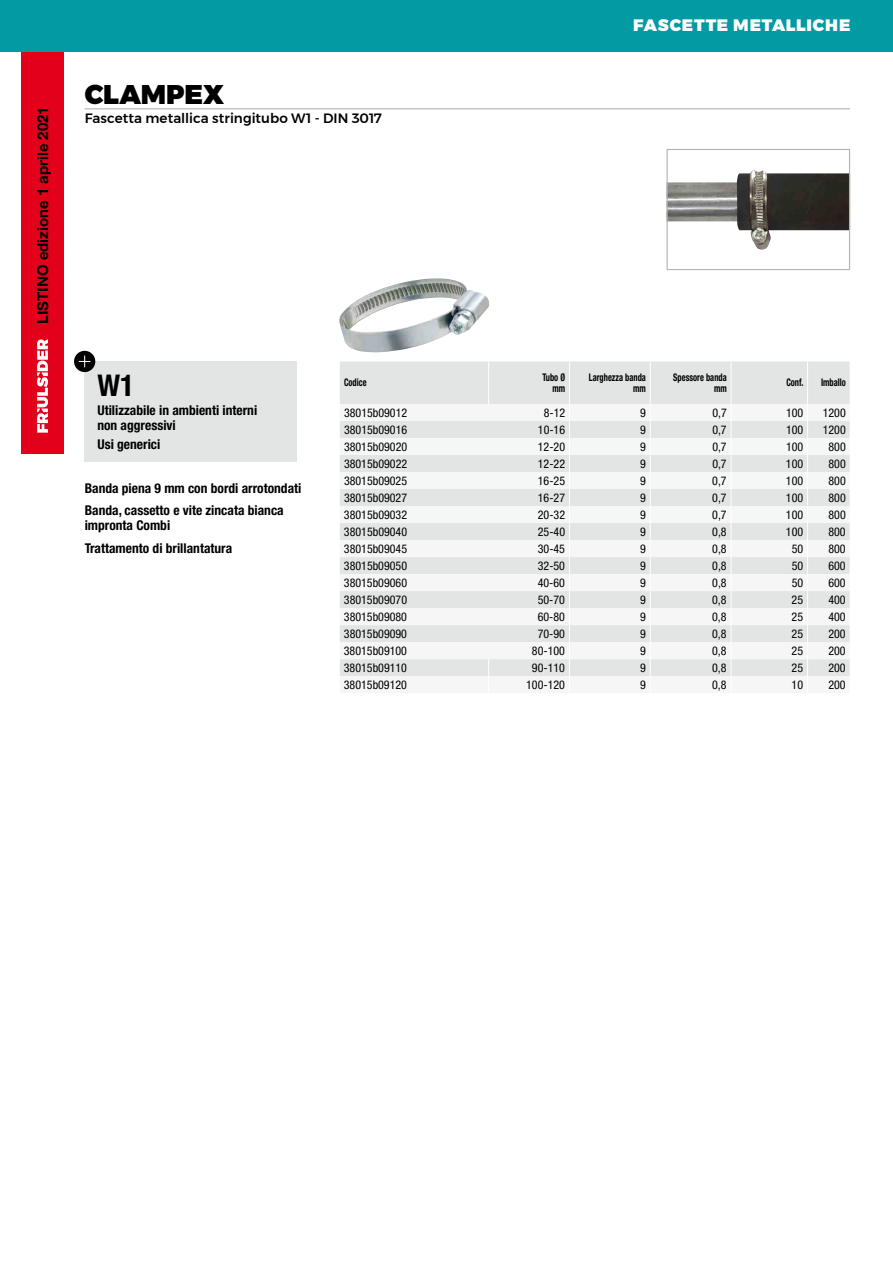
<style>
.page{position:relative;width:893px;height:1263px;background:#fff}
.page>*{position:absolute;margin:0;border:0;box-sizing:border-box;transform-origin:0 0}
.t1{font:700 condensed 30px "Helvetica Neue LT Std";color:#000}
.t2{font:900 27px "Montserrat";color:#000}
.t3{font:900 16.5px "Montserrat";letter-spacing:.05em;color:#fff}
.t4{font:700 15px "Helvetica Neue LT Std";color:#000}
.t5{font:700 condensed 13.5px/22.5px "Helvetica Neue LT Std";color:#000}
.t6{font:500 13.5px "Montserrat";letter-spacing:.005em;color:#000}
.t7{font:condensed 12px "Helvetica Neue LT Std";color:#000}
.t8{font:700 condensed 10.5px/11.2px "Helvetica Neue LT Std";color:#000;text-align:right;scale:.8 1}
</style>
<div class="page">
<div style="left:21px;top:0;width:43px;height:454px;background:#e2001a"></div>
<svg style="left:37px;top:339px;width:11px;height:94px"></svg>
<div style="left:0;top:0;width:893px;height:51px;background:#039ba3"></div>
<div style="left:340px;top:361px;width:510px;height:43px;background:#e3e4e4"></div>
<svg style="left:340px;top:421px;width:510px;height:255px;fill:#e3e4e4"></svg>
<hr style="left:488px;top:361px;width:1px;height:43px;background:#fff">
<hr style="left:569px;top:361px;width:1px;height:43px;background:#fff">
<hr style="left:650px;top:361px;width:1px;height:43px;background:#fff">
<hr style="left:731px;top:361px;width:1px;height:43px;background:#fff">
<hr style="left:807px;top:361px;width:1px;height:43px;background:#fff">
<svg style="left:488px;top:659px;width:1px;height:17px"></svg>
<svg style="left:569px;top:421px;width:1px;height:255px"></svg>
<svg style="left:650px;top:421px;width:1px;height:255px"></svg>
<svg style="left:731px;top:421px;width:1px;height:255px"></svg>
<svg style="left:807px;top:421px;width:1px;height:255px"></svg>
<img style="left:339px;top:278px;width:150px;height:75px">
<img style="left:669px;top:170px;width:179px;height:80px">
<div style="left:667px;top:149px;width:183px;height:121px;border:1px solid #b1b3b4"></div>
<hr style="left:85px;top:108px;width:765px;height:1px;background:#b1b3b4">
<div style="left:85px;top:361px;width:212px;height:101px;background:#e3e4e4"></div>
<div style="left:74px;top:351px;width:21px;height:21px;background:#000;border-radius:50%"></div>
<svg style="left:79px;top:356px;width:11px;height:11px"></svg>
<p class="t4" style="left:33px;top:324px;width:219px;rotate:-90deg">LISTINO edizione 1 aprile 2021</p>
<h2 class="t2" style="left:85px;top:72px;width:141px">CLAMPEX</h2>
<p class="t6" style="left:85px;top:108px;width:299px">Fascetta metallica stringitubo W1 - DIN 3017</p>
<h3 class="t3" style="left:633px;top:12px;width:219px">FASCETTE METALLICHE</h3>
<h1 class="t1" style="left:97px;top:367px;width:39px">W1</h1>
<p class="t5" style="left:97px;top:402px;width:161px;line-height:15px">Utilizzabile in ambienti interni non aggressivi</p>
<p class="t5" style="left:97px;top:433px;width:64px">Usi generici</p>
<p class="t5" style="left:85px;top:477px;width:218px">Banda piena 9 mm con bordi arrotondati<br>Banda, cassetto e vite zincata bianca</p>
<p class="t5" style="left:85px;top:514px;width:149px">impronta Combi<br>Trattamento di brillantatura</p>
<p class="t8" style="left:344px;top:377px;width:30px">Codice</p>
<p class="t8" style="left:542px;top:371px;width:30px">Tubo Ø mm</p>
<p class="t8" style="left:589px;top:371px;width:73px">Larghezza banda mm</p>
<p class="t8" style="left:673px;top:371px;width:68px">Spessore banda mm</p>
<p class="t8" style="left:786px;top:377px;width:23px">Conf.</p>
<p class="t8" style="left:821px;top:377px;width:33px">Imballo</p>
<p class="t7" style="left:344px;top:406px;width:65px">38015b09012</p>
<p class="t7" style="left:544px;top:406px;width:23px">8-12</p>
<p class="t7" style="left:640px;top:406px;width:7px">9</p>
<p class="t7" style="left:712px;top:406px;width:16px">0,7</p>
<p class="t7" style="left:786px;top:406px;width:19px">100</p>
<p class="t7" style="left:823px;top:406px;width:25px">1200</p>
<p class="t7" style="left:344px;top:423px;width:65px">38015b09016</p>
<p class="t7" style="left:538px;top:423px;width:29px">10-16</p>
<p class="t7" style="left:640px;top:423px;width:7px">9</p>
<p class="t7" style="left:712px;top:423px;width:16px">0,7</p>
<p class="t7" style="left:786px;top:423px;width:19px">100</p>
<p class="t7" style="left:823px;top:423px;width:25px">1200</p>
<p class="t7" style="left:344px;top:440px;width:65px">38015b09020</p>
<p class="t7" style="left:538px;top:440px;width:29px">12-20</p>
<p class="t7" style="left:640px;top:440px;width:7px">9</p>
<p class="t7" style="left:712px;top:440px;width:16px">0,7</p>
<p class="t7" style="left:786px;top:440px;width:19px">100</p>
<p class="t7" style="left:828px;top:440px;width:19px">800</p>
<p class="t7" style="left:344px;top:457px;width:65px">38015b09022</p>
<p class="t7" style="left:538px;top:457px;width:29px">12-22</p>
<p class="t7" style="left:640px;top:457px;width:7px">9</p>
<p class="t7" style="left:712px;top:457px;width:16px">0,7</p>
<p class="t7" style="left:786px;top:457px;width:19px">100</p>
<p class="t7" style="left:828px;top:457px;width:19px">800</p>
<p class="t7" style="left:344px;top:474px;width:65px">38015b09025</p>
<p class="t7" style="left:538px;top:474px;width:29px">16-25</p>
<p class="t7" style="left:640px;top:474px;width:7px">9</p>
<p class="t7" style="left:712px;top:474px;width:16px">0,7</p>
<p class="t7" style="left:786px;top:474px;width:19px">100</p>
<p class="t7" style="left:828px;top:474px;width:19px">800</p>
<p class="t7" style="left:344px;top:491px;width:65px">38015b09027</p>
<p class="t7" style="left:538px;top:491px;width:29px">16-27</p>
<p class="t7" style="left:640px;top:491px;width:7px">9</p>
<p class="t7" style="left:712px;top:491px;width:16px">0,7</p>
<p class="t7" style="left:786px;top:491px;width:19px">100</p>
<p class="t7" style="left:828px;top:491px;width:19px">800</p>
<p class="t7" style="left:344px;top:508px;width:65px">38015b09032</p>
<p class="t7" style="left:538px;top:508px;width:29px">20-32</p>
<p class="t7" style="left:640px;top:508px;width:7px">9</p>
<p class="t7" style="left:712px;top:508px;width:16px">0,7</p>
<p class="t7" style="left:786px;top:508px;width:19px">100</p>
<p class="t7" style="left:828px;top:508px;width:19px">800</p>
<p class="t7" style="left:344px;top:525px;width:65px">38015b09040</p>
<p class="t7" style="left:538px;top:525px;width:29px">25-40</p>
<p class="t7" style="left:640px;top:525px;width:7px">9</p>
<p class="t7" style="left:712px;top:525px;width:16px">0,8</p>
<p class="t7" style="left:786px;top:525px;width:19px">100</p>
<p class="t7" style="left:828px;top:525px;width:19px">800</p>
<p class="t7" style="left:344px;top:542px;width:65px">38015b09045</p>
<p class="t7" style="left:538px;top:542px;width:29px">30-45</p>
<p class="t7" style="left:640px;top:542px;width:7px">9</p>
<p class="t7" style="left:712px;top:542px;width:16px">0,8</p>
<p class="t7" style="left:792px;top:542px;width:13px">50</p>
<p class="t7" style="left:828px;top:542px;width:19px">800</p>
<p class="t7" style="left:344px;top:559px;width:65px">38015b09050</p>
<p class="t7" style="left:538px;top:559px;width:29px">32-50</p>
<p class="t7" style="left:640px;top:559px;width:7px">9</p>
<p class="t7" style="left:712px;top:559px;width:16px">0,8</p>
<p class="t7" style="left:792px;top:559px;width:13px">50</p>
<p class="t7" style="left:828px;top:559px;width:19px">600</p>
<p class="t7" style="left:344px;top:576px;width:65px">38015b09060</p>
<p class="t7" style="left:538px;top:576px;width:29px">40-60</p>
<p class="t7" style="left:640px;top:576px;width:7px">9</p>
<p class="t7" style="left:712px;top:576px;width:16px">0,8</p>
<p class="t7" style="left:792px;top:576px;width:13px">50</p>
<p class="t7" style="left:828px;top:576px;width:19px">600</p>
<p class="t7" style="left:344px;top:593px;width:65px">38015b09070</p>
<p class="t7" style="left:538px;top:593px;width:29px">50-70</p>
<p class="t7" style="left:640px;top:593px;width:7px">9</p>
<p class="t7" style="left:712px;top:593px;width:16px">0,8</p>
<p class="t7" style="left:792px;top:593px;width:13px">25</p>
<p class="t7" style="left:828px;top:593px;width:19px">400</p>
<p class="t7" style="left:344px;top:610px;width:65px">38015b09080</p>
<p class="t7" style="left:538px;top:610px;width:29px">60-80</p>
<p class="t7" style="left:640px;top:610px;width:7px">9</p>
<p class="t7" style="left:712px;top:610px;width:16px">0,8</p>
<p class="t7" style="left:792px;top:610px;width:13px">25</p>
<p class="t7" style="left:828px;top:610px;width:19px">400</p>
<p class="t7" style="left:344px;top:627px;width:65px">38015b09090</p>
<p class="t7" style="left:538px;top:627px;width:29px">70-90</p>
<p class="t7" style="left:640px;top:627px;width:7px">9</p>
<p class="t7" style="left:712px;top:627px;width:16px">0,8</p>
<p class="t7" style="left:792px;top:627px;width:13px">25</p>
<p class="t7" style="left:828px;top:627px;width:19px">200</p>
<p class="t7" style="left:344px;top:644px;width:65px">38015b09100</p>
<p class="t7" style="left:532px;top:644px;width:35px">80-100</p>
<p class="t7" style="left:640px;top:644px;width:7px">9</p>
<p class="t7" style="left:712px;top:644px;width:16px">0,8</p>
<p class="t7" style="left:792px;top:644px;width:13px">25</p>
<p class="t7" style="left:828px;top:644px;width:19px">200</p>
<p class="t7" style="left:344px;top:661px;width:65px">38015b09110</p>
<p class="t7" style="left:532px;top:661px;width:35px">90-110</p>
<p class="t7" style="left:640px;top:661px;width:7px">9</p>
<p class="t7" style="left:712px;top:661px;width:16px">0,8</p>
<p class="t7" style="left:792px;top:661px;width:13px">25</p>
<p class="t7" style="left:828px;top:661px;width:19px">200</p>
<p class="t7" style="left:344px;top:678px;width:65px">38015b09120</p>
<p class="t7" style="left:526px;top:678px;width:40px">100-120</p>
<p class="t7" style="left:640px;top:678px;width:7px">9</p>
<p class="t7" style="left:712px;top:678px;width:16px">0,8</p>
<p class="t7" style="left:792px;top:678px;width:13px">10</p>
<p class="t7" style="left:828px;top:678px;width:19px">200</p>
</div>
